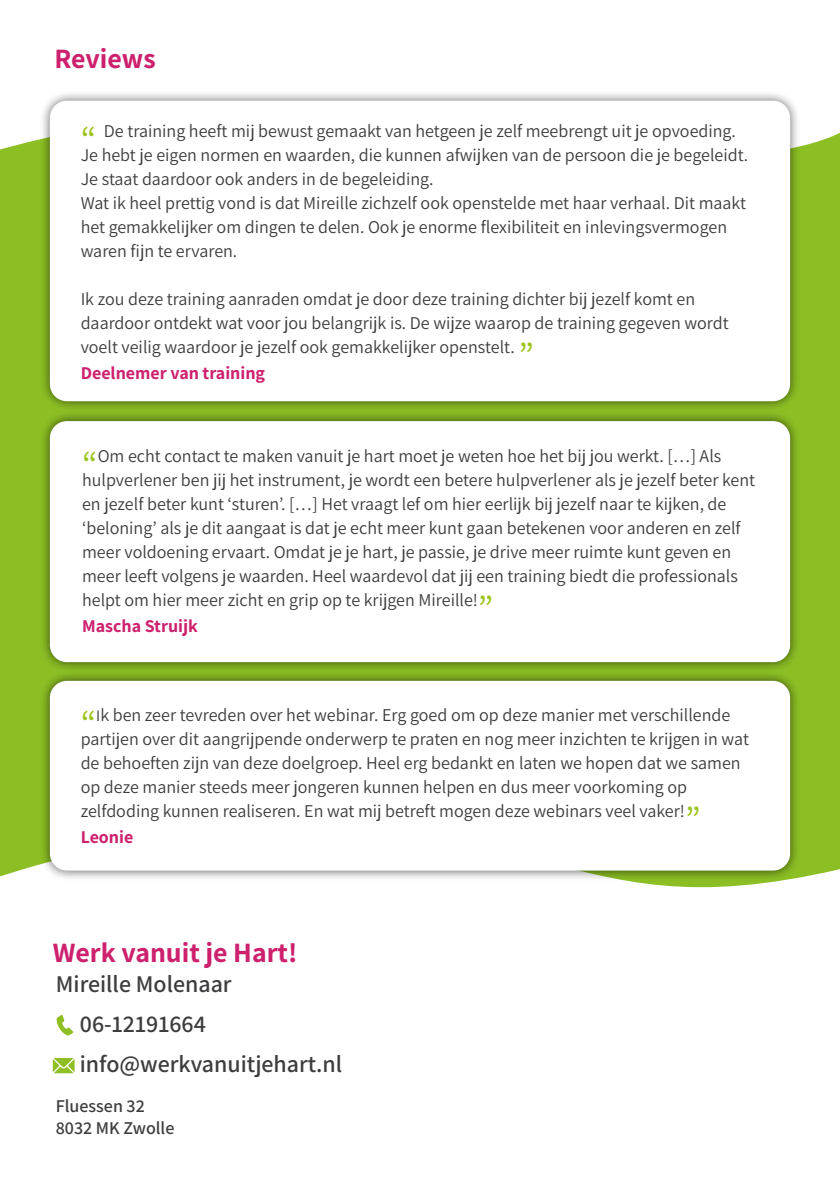
<style>
.page{position:relative;width:840px;height:1191px;background:#fff}
.page>*{position:absolute;margin:0;border:0;box-sizing:border-box;transform-origin:0 0}
.t1{font:38px "Assistant";color:#9cc41e}
.t2{font:700 28px "Assistant";color:#cd206d}
.t3{font:600 24px/40px "Assistant";color:#3d3d3f}
.t4{font:18px/24px "Assistant";color:#3d3d3f}
.t5{font:700 18px "Assistant";color:#cd206d}
.t6{font:600 18px/22px "Assistant";color:#3d3d3f}
.s1{font-size:38px;color:#9cc41e}
.s2{font-size:16px}
</style>
<div class="page">
<svg style="left:0;top:871px;width:832px;height:17px"></svg>
<div style="left:0;top:133px;width:839px;height:738px;background:#8cbf24"></div>
<svg style="left:56px;top:1015px;width:17px;height:20px"></svg>
<svg style="left:53px;top:1058px;width:21px;height:15px"></svg>
<div style="left:39px;top:90px;width:761px;height:322px;background:#000;opacity:.6"></div>
<div style="left:50px;top:101px;width:739px;height:300px;background:#fff;border-radius:17px"></div>
<div style="left:39px;top:410px;width:761px;height:263px;background:#000;opacity:.6"></div>
<div style="left:50px;top:421px;width:739px;height:241px;background:#fff;border-radius:17px"></div>
<div style="left:39px;top:670px;width:761px;height:211px;background:#000;opacity:.6"></div>
<div style="left:50px;top:681px;width:739px;height:189px;background:#fff;border-radius:17px"></div>
<svg style="left:521px;top:406px;width:318px;height:182px"></svg>
<h2 class="t2" style="left:54px;top:40px;width:103px">Reviews</h2>
<p class="t4" style="left:81px;top:118px;width:668px"><span class="s1">“</span> De training heeft mij bewust gemaakt van hetgeen je zelf meebrengt uit je opvoeding.<br>Je hebt je eigen normen en waarden, die kunnen afwijken van de persoon die je begeleidt.<br>Je staat daardoor ook anders in de begeleiding.<br>Wat ik heel prettig vond is dat Mireille zichzelf ook openstelde met haar verhaal. Dit maakt het gemakkelijker om dingen te delen. Ook je enorme flexibiliteit en inlevingsvermogen waren fijn te ervaren.</p>
<p class="t4" style="left:81px;top:286px;width:649px">Ik zou deze training aanraden omdat je door deze training dichter bij jezelf komt en daardoor ontdekt wat voor jou belangrijk is. De wijze waarop de training gegeven wordt voelt veilig waardoor je jezelf ook gemakkelijker openstelt. <span class="s1">”</span></p>
<p class="t5" style="left:81px;top:360px;width:186px">Deelnemer van training</p>
<p class="t4" style="left:82px;top:443px;width:674px"><span class="s1">“</span>Om echt contact te maken vanuit je hart moet je weten hoe het bij jou werkt. […] Als hulpverlener ben jij het instrument, je wordt een betere hulpverlener als je jezelf beter kent en jezelf beter kunt ‘sturen’. […] Het vraagt lef om hier eerlijk bij jezelf naar te kijken, de ‘beloning’ als je dit aangaat is dat je echt meer kunt gaan betekenen voor anderen en zelf meer voldoening ervaart. Omdat je je hart, je passie, je drive meer ruimte kunt geven en meer leeft volgens je waarden. Heel waardevol dat jij een training biedt die professionals helpt om hier meer zicht en grip op te krijgen Mireille!<span class="s1">”</span></p>
<p class="t5" style="left:82px;top:614px;width:117px">Mascha Struijk</p>
<p class="t4" style="left:81px;top:702px;width:669px;text-indent:16px"><span class="s2">I</span>k ben zeer tevreden over het webinar. Erg goed om op deze manier met verschillende partijen over dit aangrijpende onderwerp te praten en nog meer inzichten te krijgen in wat de behoeften zijn van deze doelgroep. Heel erg bedankt en laten we hopen dat we samen op deze manier steeds meer jongeren kunnen helpen en dus meer voorkoming op zelfdoding kunnen realiseren. En wat mij betreft mogen deze webinars veel vaker!<span class="s1">”</span></p>
<p class="t5" style="left:81px;top:825px;width:54px">Leonie</p>
<h1 class="t1" style="left:81px;top:698px;width:17px">“</h1>
<h2 class="t2" style="left:53px;top:933px;width:246px">Werk vanuit je Hart!</h2>
<h3 class="t3" style="left:80px;top:963px;width:264px;text-indent:-24px">Mireille Molenaar<br>06-12191664 info@werkvanuitjehart.nl</h3>
<p class="t6" style="left:56px;top:1094px;width:120px">Fluessen 32<br>8032 MK Zwolle</p>
</div>
